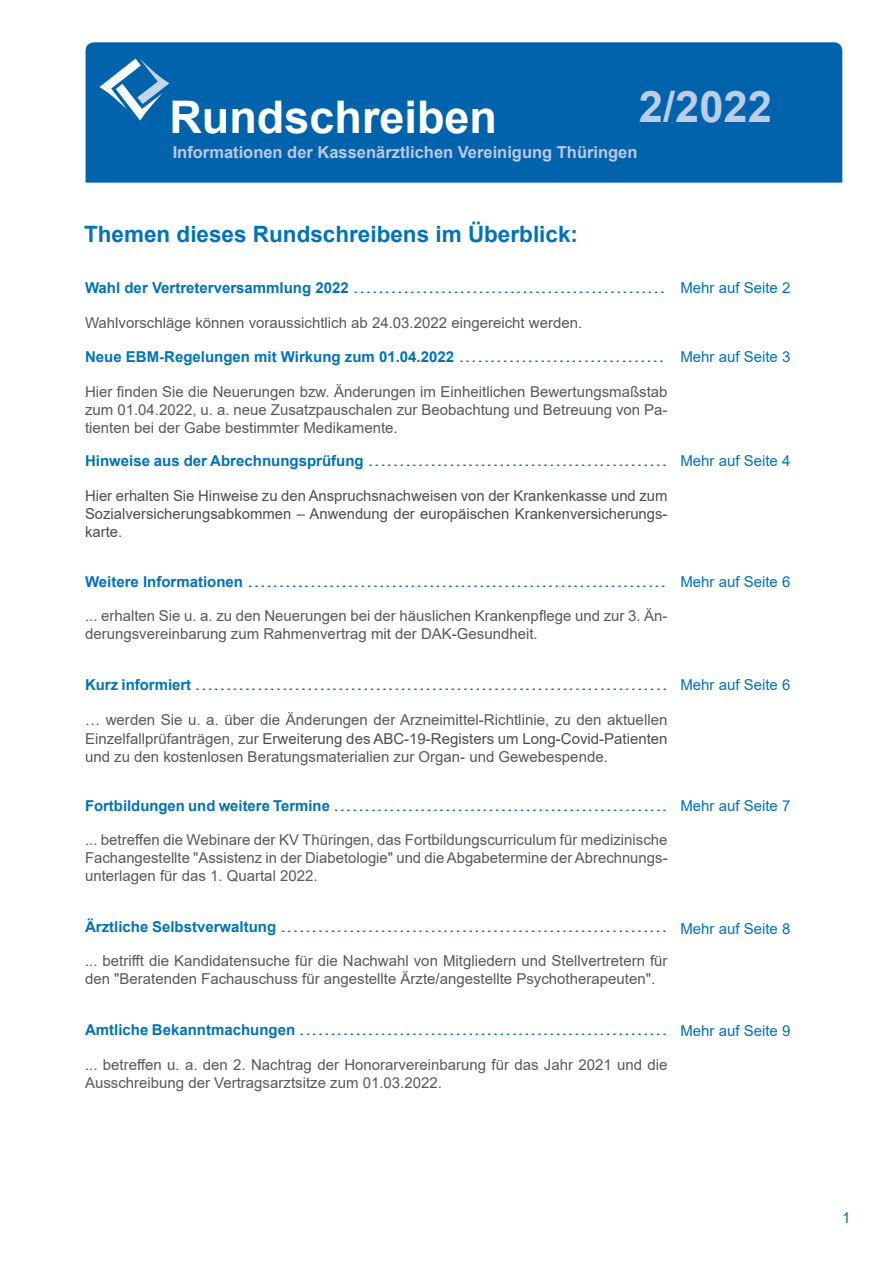
<style>
.page{position:relative;width:893px;height:1263px;background:#fff}
.page>*{position:absolute;margin:0;border:0;box-sizing:border-box;transform-origin:0 0}
.t1{font:700 45px "Arial";color:#fff}
.t2{font:700 43.5px "Arial";color:#bacde9}
.t3{font:700 22.5px "Arial";color:#0072bc}
.t4{font:700 16.5px "Arial";color:#bcc9e6}
.t5{font:15px/18px "Arial";color:#57585a}
.t6{font:15px "Arial";color:#0072bc;scale:1.5 1}
.t7{font:15px "Arial";color:#0072bc;scale:1.49 1}
.t8{font:15px/18px "Arial";color:#4b4c4d;text-align:justify}
.t9{font:15px "Arial";color:#0072bc}
.t10{font:700 15px "Arial";color:#0072bc}
.s1{font-weight:700}
.s2{font-weight:400}
.s3{color:#4b4c4d}
</style>
<div class="page">
<div style="left:86px;top:42px;width:756px;height:141px;background:#0163ab"></div>
<svg style="left:100px;top:59px;width:69px;height:61px"></svg>
<h2 class="t2" style="left:639px;top:76px;width:135px">2/2022</h2>
<h1 class="t1" style="left:169px;top:92px;width:329px">Rundschreiben</h1>
<p class="t4" style="left:173px;top:143px;width:466px">Informationen der Kassenärztlichen Vereinigung Thüringen</p>
<h3 class="t3" style="left:84px;top:218px;width:495px">Themen dieses Rundschreibens im Überblick:</h3>
<p class="t6" style="left:85px;top:278px;width:389px"><span class="s1">Wahl der Vertreterversammlung 2022</span> ..................................................</p>
<p class="t5" style="left:85px;top:313px;width:499px">Wahlvorschläge können voraussichtlich ab 24.03.2022 eingereicht werden.</p>
<p class="t10" style="left:85px;top:346px;width:581px">Neue EBM-Regelungen mit Wirkung zum 01.04.2022 <span class="s2">.................................</span></p>
<p class="t5" style="left:85px;top:382px;width:584px;text-align:justify">Hier finden Sie die Neuerungen bzw. Änderungen im Einheitlichen Bewertungsmaßstab zum 01.04.2022, u. a. neue Zusatzpauschalen zur Beobachtung und Betreuung von Pa&shy;tienten bei der Gabe bestimmter Medikamente.</p>
<p class="t6" style="left:85px;top:450px;width:390px"><span class="s1">Hinweise aus der Abrechnungsprüfung</span> ................................................</p>
<p class="t8" style="left:85px;top:487px;width:584px">Hier erhalten Sie Hinweise zu den Anspruchsnachweisen von der Krankenkasse und zum Sozialversicherungsabkommen – Anwendung der europäischen Krankenversicherungs&shy;karte.</p>
<p class="t6" style="left:85px;top:571px;width:389px"><span class="s1">Weitere Informationen</span> ...................................................................</p>
<p class="t5" style="left:85px;top:607px;width:584px">... erhalten Sie u. a. zu den Neuerungen bei der häuslichen Krankenpflege und zur 3. Än&shy;derungsvereinbarung zum Rahmenvertrag mit der DAK-Gesundheit.</p>
<p class="t7" style="left:85px;top:674px;width:393px"><span class="s1">Kurz informiert</span> ............................................................................</p>
<p class="t5" style="left:85px;top:709px;width:584px;line-height:19.5px">… werden Sie u. a. über die Änderungen der Arzneimittel-Richtlinie, zu den aktuellen<br>Einzelfallprüfanträgen, zur <span class="s3">Erweiterung des ABC-19-Registers um Long-Covid-Patienten</span></p>
<p class="t5" style="left:85px;top:748px;width:524px">und zu den kostenlosen Beratungsmaterialien zur Organ- und Gewebespende.</p>
<p class="t7" style="left:85px;top:795px;width:393px"><span class="s1">Fortbildungen und weitere Termine</span> ......................................................</p>
<p class="t5" style="left:85px;top:831px;width:584px;text-align:justify">... betreffen die Webinare der KV Thüringen, das Fortbildungscurriculum für medizinische Fachangestellte "Assistenz in der Diabetologie" und die Abgabetermine der Abrechnungs&shy;unterlagen für das 1. Quartal 2022.</p>
<p class="t6" style="left:85px;top:916px;width:390px"><span class="s1">Ärztliche Selbstverwaltung</span> ..............................................................</p>
<p class="t5" style="left:85px;top:952px;width:584px">... betrifft die Kandidatensuche für die Nachwahl von Mitgliedern und Stellvertretern für den "Beratenden Fachauschuss für angestellte Ärzte/angestellte Psychotherapeuten".</p>
<p class="t6" style="left:85px;top:1019px;width:390px"><span class="s1">Amtliche Bekanntmachungen</span> ...........................................................</p>
<p class="t5" style="left:85px;top:1055px;width:584px">... betreffen u. a. den 2. Nachtrag der Honorarvereinbarung für das Jahr 2021 und die<br>Ausschreibung der Vertragsarztsitze zum 01.03.2022.</p>
<p class="t9" style="left:680px;top:278px;width:112px">Mehr auf Seite 2</p>
<p class="t9" style="left:680px;top:347px;width:112px">Mehr auf Seite 3</p>
<p class="t9" style="left:680px;top:450px;width:112px">Mehr auf Seite 4</p>
<p class="t9" style="left:680px;top:571px;width:112px">Mehr auf Seite 6</p>
<p class="t9" style="left:680px;top:674px;width:112px">Mehr auf Seite 6</p>
<p class="t9" style="left:680px;top:795px;width:112px">Mehr auf Seite 7</p>
<p class="t9" style="left:680px;top:918px;width:112px">Mehr auf Seite 8</p>
<p class="t9" style="left:680px;top:1020px;width:112px">Mehr auf Seite 9</p>
<p class="t9" style="left:842px;top:1207px;width:10px">1</p>
</div>
